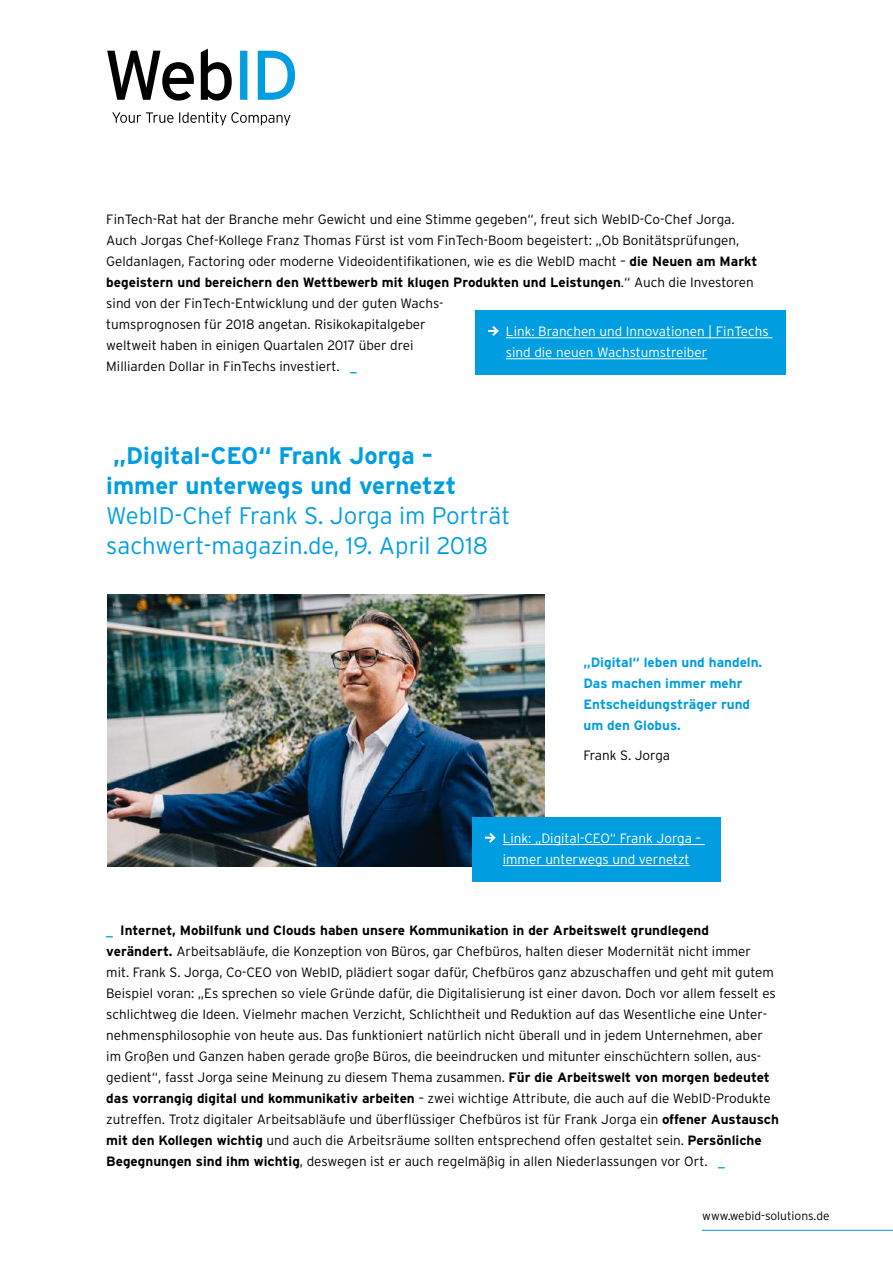
<style>
.page{position:relative;width:893px;height:1263px;background:#fff}
.page>*{position:absolute;margin:0;border:0;box-sizing:border-box;transform-origin:0 0}
.t1{font:300 24px/30px "Interstate";color:#009ee0}
.t2{font:700 24px/30px "Interstate";color:#009ee0}
.t3{font:300 13.5px/21px "Interstate";color:#000}
.t4{font:300 13.5px/21px "Interstate";color:#fff}
.t5{font:700 13.5px/21px "Interstate";color:#009ee0}
.t6{font:300 12px "Interstate";color:#000}
.s1{font-weight:700}
.s2{font-weight:400;color:#009ee0}
</style>
<div class="page">
<hr style="left:702px;top:1230px;width:191px;height:1px;background:#009ee0">
<svg style="left:240px;top:51px;width:55px;height:49px"></svg>
<svg style="left:107px;top:49px;width:125px;height:52px"></svg>
<svg style="left:112px;top:112px;width:178px;height:14px"></svg>
<div style="left:475px;top:310px;width:311px;height:64px;background:#009ee0"></div>
<img style="left:107px;top:595px;width:438px;height:271px">
<div style="left:473px;top:817px;width:248px;height:65px;background:#009ee0"></div>
<hr style="left:506px;top:337px;width:266px;height:1px;background:#fff">
<hr style="left:506px;top:358px;width:201px;height:1px;background:#fff">
<svg style="left:488px;top:326px;width:11px;height:10px"></svg>
<hr style="left:503px;top:844px;width:202px;height:1px;background:#fff">
<hr style="left:503px;top:865px;width:187px;height:1px;background:#fff">
<svg style="left:485px;top:833px;width:11px;height:10px"></svg>
<p class="t3" style="left:106px;top:208px;width:653px">FinTech-Rat hat der Branche mehr Gewicht und eine Stimme gegeben“, freut sich WebID-Co-Chef Jorga.<br>Auch Jorgas Chef-Kollege Franz Thomas Fürst ist vom FinTech-Boom begeistert: „Ob Bonitätsprüfungen, Geldanlagen, Factoring oder moderne Videoidentifikationen, wie es die WebID macht – <span class="s1">die Neuen am Markt begeistern und bereichern den Wettbewerb mit klugen Produkten und Leistungen</span>.“ Auch die Investoren sind von der FinTech-Entwicklung und der guten Wachs-<br>tumsprognosen für 2018 angetan. Risikokapitalgeber<br>weltweit haben in einigen Quartalen 2017 über drei<br>Milliarden Dollar in FinTechs investiert. <span class="s2">_</span></p>
<p class="t4" style="left:506px;top:321px;width:264px">Link: Branchen und Innovationen | FinTechs sind die neuen Wachstumstreiber</p>
<h1 class="t2" style="left:106px;top:440px;width:352px">„Digital-CEO“ Frank Jorga – immer unterwegs und vernetzt</h1>
<h1 class="t1" style="left:106px;top:500px;width:405px">WebID-Chef Frank S. Jorga im Porträt sachwert-magazin.de, 19. April 2018</h1>
<p class="t5" style="left:583px;top:651px;width:180px">„Digital“ leben und handeln.<br>Das machen immer mehr<br>Entscheidungsträger rund um den Globus.</p>
<p class="t3" style="left:583px;top:744px;width:88px">Frank S. Jorga</p>
<p class="t4" style="left:503px;top:827px;width:200px">Link: „Digital-CEO“ Frank Jorga – immer unterwegs und vernetzt</p>
<p class="t3" style="left:106px;top:919px;width:674px"><span class="s2">_</span> <span class="s1">Internet, Mobilfunk und Clouds haben unsere Kommunikation in der Arbeitswelt grundlegend<br>verändert.</span> Arbeitsabläufe, die Konzeption von Büros, gar Chefbüros, halten dieser Modernität nicht immer<br>mit. Frank S. Jorga, Co-CEO von WebID, plädiert sogar dafür, Chefbüros ganz abzuschaffen und geht mit gutem Beispiel voran: „Es sprechen so viele Gründe dafür, die Digitalisierung ist einer davon. Doch vor allem fesselt es schlichtweg die Ideen. Vielmehr machen Verzicht, Schlichtheit und Reduktion auf das Wesentliche eine Unter&shy;nehmensphilosophie von heute aus. Das funktioniert natürlich nicht überall und in jedem Unternehmen, aber im Großen und Ganzen haben gerade große Büros, die beeindrucken und mitunter einschüchtern sollen, aus&shy;gedient“, fasst Jorga seine Meinung zu diesem Thema zusammen. <span class="s1">Für die Arbeitswelt von morgen bedeutet das vorrangig digital und kommunikativ arbeiten</span> – zwei wichtige Attribute, die auch auf die WebID-Produkte zutreffen. Trotz digitaler Arbeitsabläufe und überflüssiger Chefbüros ist für Frank Jorga ein <span class="s1">offener Austausch mit den Kollegen wichtig</span> und auch die Arbeitsräume sollten entsprechend offen gestaltet sein. <span class="s1">Persönliche Begegnungen sind ihm wichtig</span>, deswegen ist er auch regelmäßig in allen Niederlassungen vor Ort. <span class="s2">_</span></p>
<p class="t6" style="left:702px;top:1208px;width:129px">www.webid-solutions.de</p>
</div>
